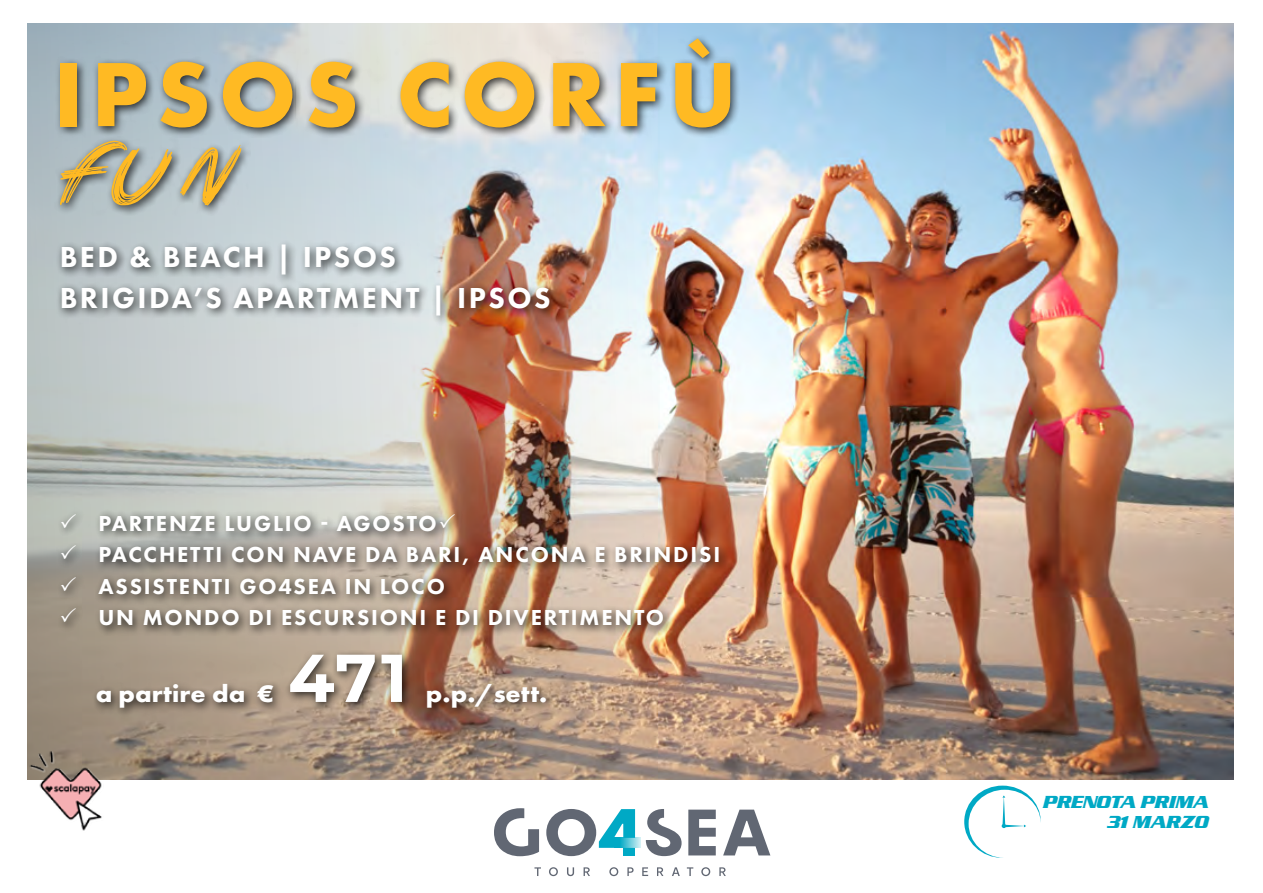
<style>
.page{position:relative;width:1263px;height:893px;background:#fff}
.page>*{position:absolute;margin:0;border:0;box-sizing:border-box;transform-origin:0 0}
.t1{font:700 94.5px "Futura PT";letter-spacing:.09em;color:#ffba23}
.t2{font:700 67.5px "Montserrat";color:#fff}
.t3{font:55.5px "Metal Head";color:#ffba23}
.t4{font:800 30px/40.5px "Futura PT";letter-spacing:.08em;color:#fff}
.t5{font:700 24.9px "Futura PT";color:#fff;scale:1.09 1}
.t6{font:800 22.5px/31.5px "Futura PT";letter-spacing:.08em;color:#fff}
.t7{font:italic 700 18px/19.5px "Serpentine D";color:#00a9c5;text-align:right}
</style>
<div class="page">
<img style="left:27px;top:23px;width:1207px;height:757px">
<img style="left:28px;top:23px;width:632px;height:757px">
<svg style="left:723px;top:810px;width:47px;height:45px"></svg>
<svg style="left:646px;top:809px;width:36px;height:47px"></svg>
<svg style="left:688px;top:810px;width:28px;height:45px"></svg>
<svg style="left:494px;top:808px;width:45px;height:48px"></svg>
<svg style="left:546px;top:809px;width:89px;height:47px"></svg>
<svg style="left:614px;top:838px;width:26px;height:10px"></svg>
<svg style="left:534px;top:867px;width:7px;height:9px"></svg>
<svg style="left:549px;top:867px;width:9px;height:9px"></svg>
<svg style="left:567px;top:867px;width:7px;height:9px"></svg>
<svg style="left:584px;top:867px;width:6px;height:9px"></svg>
<svg style="left:609px;top:867px;width:9px;height:9px"></svg>
<svg style="left:627px;top:867px;width:7px;height:9px"></svg>
<svg style="left:642px;top:867px;width:6px;height:9px"></svg>
<svg style="left:657px;top:867px;width:6px;height:9px"></svg>
<svg style="left:672px;top:867px;width:8px;height:9px"></svg>
<svg style="left:687px;top:867px;width:6px;height:9px"></svg>
<svg style="left:701px;top:867px;width:9px;height:9px"></svg>
<svg style="left:719px;top:867px;width:7px;height:9px"></svg>
<div style="left:56px;top:508px;width:673px;height:128px;background:#000;opacity:.75"></div>
<div style="left:91px;top:650px;width:466px;height:69px;background:#000;opacity:.75"></div>
<img style="left:27px;top:740px;width:98px;height:91px">
<div style="left:54px;top:136px;width:197px;height:80px;background:#000;opacity:.75"></div>
<div style="left:56px;top:34px;width:685px;height:104px;background:#000;opacity:.75"></div>
<div style="left:56px;top:240px;width:504px;height:87px;background:#000;opacity:.75"></div>
<svg style="left:964px;top:786px;width:77px;height:72px"></svg>
<svg style="left:61px;top:513px;width:15px;height:15px"></svg>
<svg style="left:440px;top:513px;width:15px;height:15px"></svg>
<svg style="left:61px;top:545px;width:15px;height:14px"></svg>
<svg style="left:61px;top:576px;width:15px;height:15px"></svg>
<svg style="left:61px;top:608px;width:15px;height:14px"></svg>
<h1 class="t1" style="left:53px;top:34px;width:685px">IPSOS CORFÙ</h1>
<h3 class="t3" style="left:60px;top:140px;width:174px">FU N</h3>
<h3 class="t4" style="left:60px;top:237px;width:492px">BED &amp; BEACH | IPSOS<br>BRIGIDA’S APARTMENT | IPSOS</h3>
<p class="t6" style="left:98px;top:507px;width:623px">PARTENZE LUGLIO - AGOSTO<br>PACCHETTI CON NAVE DA BARI, ANCONA E BRINDISI ASSISTENTI GO4SEA IN LOCO<br>UN MONDO DI ESCURSIONI E DI DIVERTIMENTO</p>
<p class="t5" style="left:96px;top:678px;width:165px">a partire da €</p>
<h2 class="t2" style="left:288px;top:629px;width:121px">471</h2>
<p class="t5" style="left:426px;top:678px;width:113px">p.p./sett.</p>
<p class="t7" style="left:1043px;top:793px;width:167px">PRENOTA PRIMA<br>31 MARZO</p>
</div>
